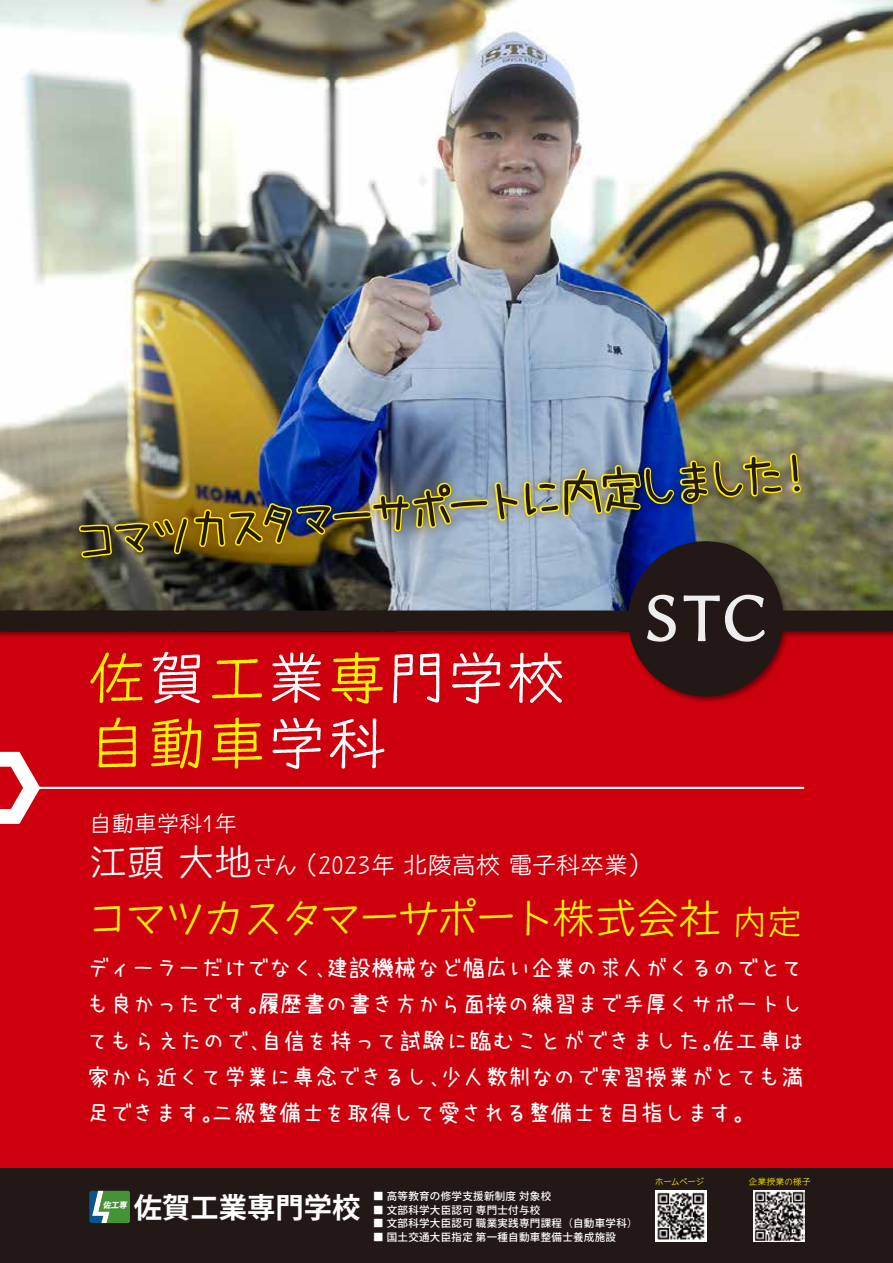
<style>
.page{position:relative;width:893px;height:1263px;background:#ce000e}
.page>*{position:absolute;margin:0;border:0;box-sizing:border-box;transform-origin:0 0}
.t1{font:57px/65.6px "September N 3";letter-spacing:.05em;color:#fff}
.t2{font:49.5px "uzura font";color:#221815}
.t3{font:42px "September N 3";letter-spacing:-.075em;color:#fef000}
.t4{font:700 28.35px "Koz Go Pro";color:#fff}
.t5{font:24px "September N 3";letter-spacing:.005em;color:#fff}
.t6{font:22.5px/36px "uzura font";letter-spacing:.005em;color:#fff;text-align:justify}
.t7{font:22.5px "September N 3";color:#fff}
.t8{font:500 10.5px "Koz Go Pro";letter-spacing:.03em;color:#fff}
.t9{font:9px "September N 3";letter-spacing:-.005em;color:#fef000}
.t10{font:9px "September N 3";letter-spacing:-.04em;color:#fef000}
.t11{font:italic 800 8.1px "Koz Go Pro";color:#fff}
.s1{color:#fef000}
.s2{font-size:37.5px}
.s3{font-size:34.5px}
</style>
<div class="page">
<div style="left:0;top:1169px;width:893px;height:94px;background:#221815"></div>
<img style="left:0;top:0;width:893px;height:537px">
<svg style="left:0;top:752px;width:40px;height:72px"></svg>
<hr style="left:28px;top:787px;width:776px;height:2px;background:#fff">
<svg style="left:89px;top:1191px;width:41px;height:32px"></svg>
<img style="left:56px;top:430px;width:781px;height:107px">
<img style="left:655px;top:1191px;width:51px;height:51px">
<img style="left:754px;top:1191px;width:51px;height:50px">
<img style="left:0;top:537px;width:893px;height:165px">
<svg style="left:0;top:540px;width:893px;height:158px"></svg>
<img style="left:77px;top:452px;width:726px;height:190px">
<h2 class="t2" style="left:70px;top:521px;width:752px;rotate:-6deg">コマツカスタマーサポートに内定しました！</h2>
<h1 class="t1" style="left:89px;top:645px;width:477px"><span class="s1">佐</span>賀<span class="s1">工</span>業<span class="s1">専</span>門学校<span class="s1">自動車</span>学科</h1>
<p class="t7" style="left:89px;top:812px;width:149px">自動車学科1年</p>
<p class="t5" style="left:89px;top:853px;width:564px"><span class="s2">江頭 大地</span>さん（2023年北陵高校電子科卒業）</p>
<h3 class="t3" style="left:86px;top:897px;width:717px">コマツカスタマーサポート株式会社 <span class="s3">内定</span></h3>
<p class="t6" style="left:87px;top:950px;width:719px">ディーラーだけでなく、建設機械など幅広い企業の求人がくるのでとても良かったです。履歴書の書き方から面接の練習まで手厚くサポートしてもらえたので、自信を持って試験に臨むことができました。佐工専は家から近くて学業に専念できるし、少人数制なので実習授業がとても満足できます。二級整備士を取得して愛される整備士を目指します。</p>
<p class="t11" style="left:103px;top:1199px;width:28px">佐工専</p>
<p class="t4" style="left:134px;top:1189px;width:228px">佐賀工業専門学校</p>
<p class="t8" style="left:373px;top:1189px;width:179px">■ 高等教育の修学支援新制度対象校</p>
<p class="t8" style="left:373px;top:1203px;width:169px">■ 文部科学大臣認可専門士付与校</p>
<p class="t8" style="left:373px;top:1216px;width:266px">■ 文部科学大臣認可職業実践専門課程（自動車学科）</p>
<p class="t8" style="left:373px;top:1230px;width:244px">■ 国土交通大臣指定第一種自動車整備士養成施設</p>
<p class="t10" style="left:655px;top:1177px;width:51px">ホームページ</p>
<p class="t9" style="left:748px;top:1177px;width:64px">企業授業の様子</p>
</div>
